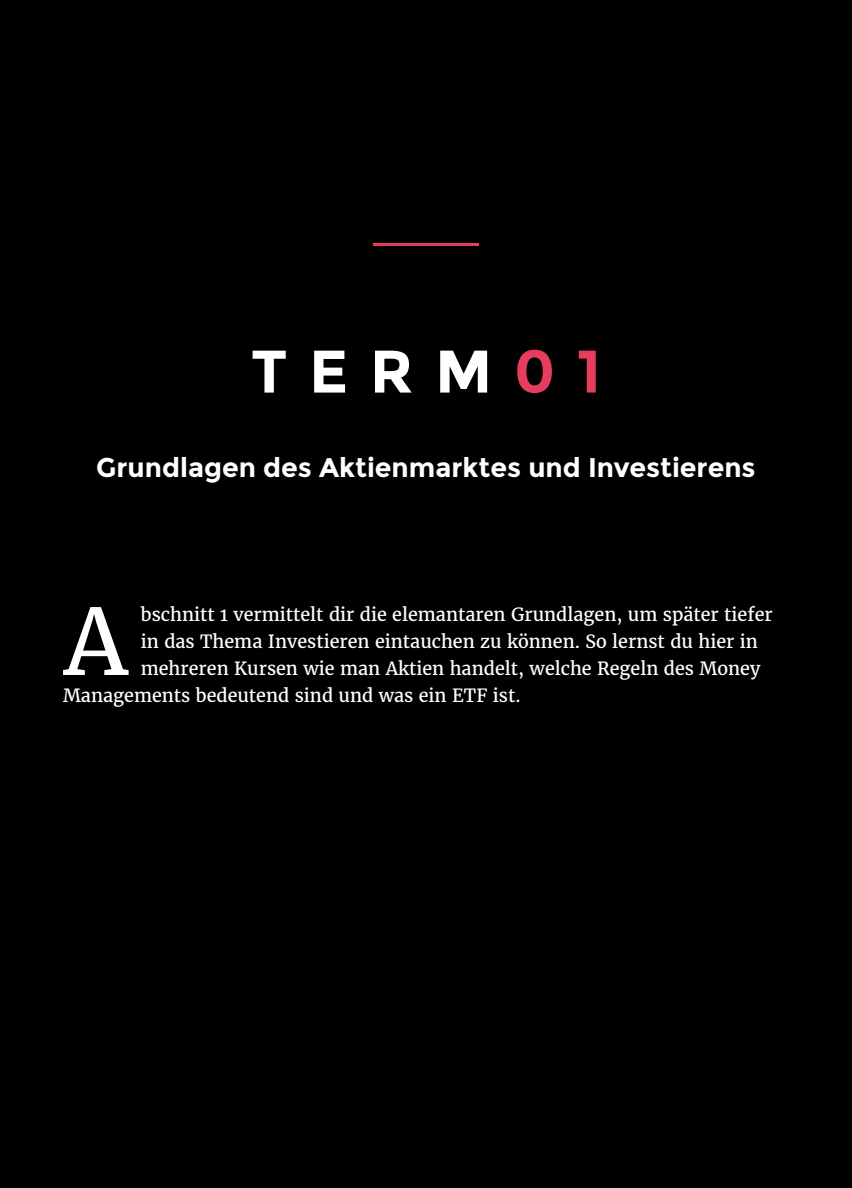
<style>
.page{position:relative;width:852px;height:1188px;background:#000}
.page>*{position:absolute;margin:0;border:0;box-sizing:border-box;transform-origin:0 0}
.t1{font:90.6px "Merriweather";color:#fff}
.t2{font:700 60px "Montserrat";letter-spacing:.36em;color:#fff}
.t3{font:700 27px "Montserrat";color:#fff}
.t4{font:18px "Merriweather";color:#fff}
.s1{color:#e63d5f}
</style>
<div class="page">
<hr style="left:373px;top:243px;width:106px;height:3px;background:#e63d5f">
<h2 class="t2" style="left:251px;top:336px;width:352px">TERM<span class="s1">01</span></h2>
<h3 class="t3" style="left:96px;top:451px;width:661px">Grundlagen des Aktienmarktes und Investierens</h3>
<h1 class="t1" style="left:65px;top:582px;width:64px">A</h1>
<p class="t4" style="left:141px;top:602px;width:633px">bschnitt 1 vermittelt dir die elemantaren Grundlagen, um später tiefer</p>
<p class="t4" style="left:141px;top:629px;width:619px">in das Thema Investieren eintauchen zu können. So lernst du hier in</p>
<p class="t4" style="left:141px;top:656px;width:621px">mehreren Kursen wie man Aktien handelt, welche Regeln des Money</p>
<p class="t4" style="left:63px;top:683px;width:459px">Managements bedeutend sind und was ein ETF ist.</p>
</div>
